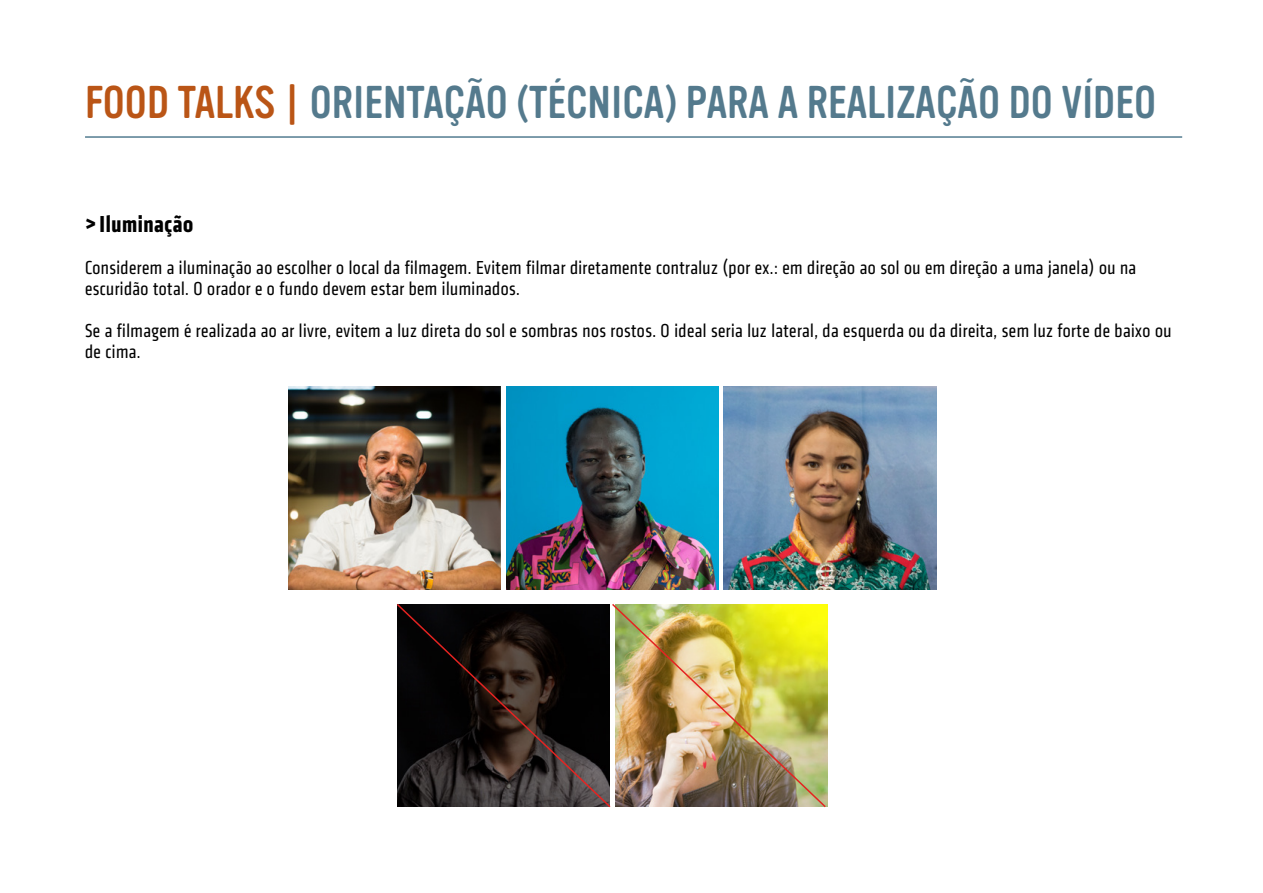
<style>
.page{position:relative;width:1263px;height:893px;background:#fff}
.page>*{position:absolute;margin:0;border:0;box-sizing:border-box;transform-origin:0 0}
.t1{font:45px "Vinyl OT";color:#547a8d}
.t2{font:700 condensed 24px "Klavika CH";letter-spacing:.025em;color:#000}
.t3{font:condensed 19.5px/21px "Klavika CH";letter-spacing:.025em;color:#000}
.s1{color:#ba5516}
</style>
<div class="page">
<hr style="left:85px;top:136px;width:1097px;height:2px;background:#537c90">
<img style="left:506px;top:387px;width:213px;height:202px">
<img style="left:288px;top:387px;width:213px;height:202px">
<img style="left:724px;top:387px;width:212px;height:202px">
<img style="left:397px;top:604px;width:430px;height:204px">
<h1 class="t1" style="left:85px;top:78px;width:1072px"><span class="s1">FOOD TALKS |</span> ORIENTAÇÃO (TÉCNICA) PARA A REALIZAÇÃO DO VÍDEO</h1>
<p class="t2" style="left:85px;top:208px;width:110px">&gt; Iluminação</p>
<p class="t3" style="left:85px;top:257px;width:1052px">Considerem a iluminação ao escolher o local da filmagem. Evitem filmar diretamente contraluz (por ex.: em direção ao sol ou em direção a uma janela) ou na escuridão total. O orador e o fundo devem estar bem iluminados.</p>
<p class="t3" style="left:85px;top:320px;width:1088px">Se a filmagem é realizada ao ar livre, evitem a luz direta do sol e sombras nos rostos. O ideal seria luz lateral, da esquerda ou da direita, sem luz forte de baixo ou de cima.</p>
</div>
